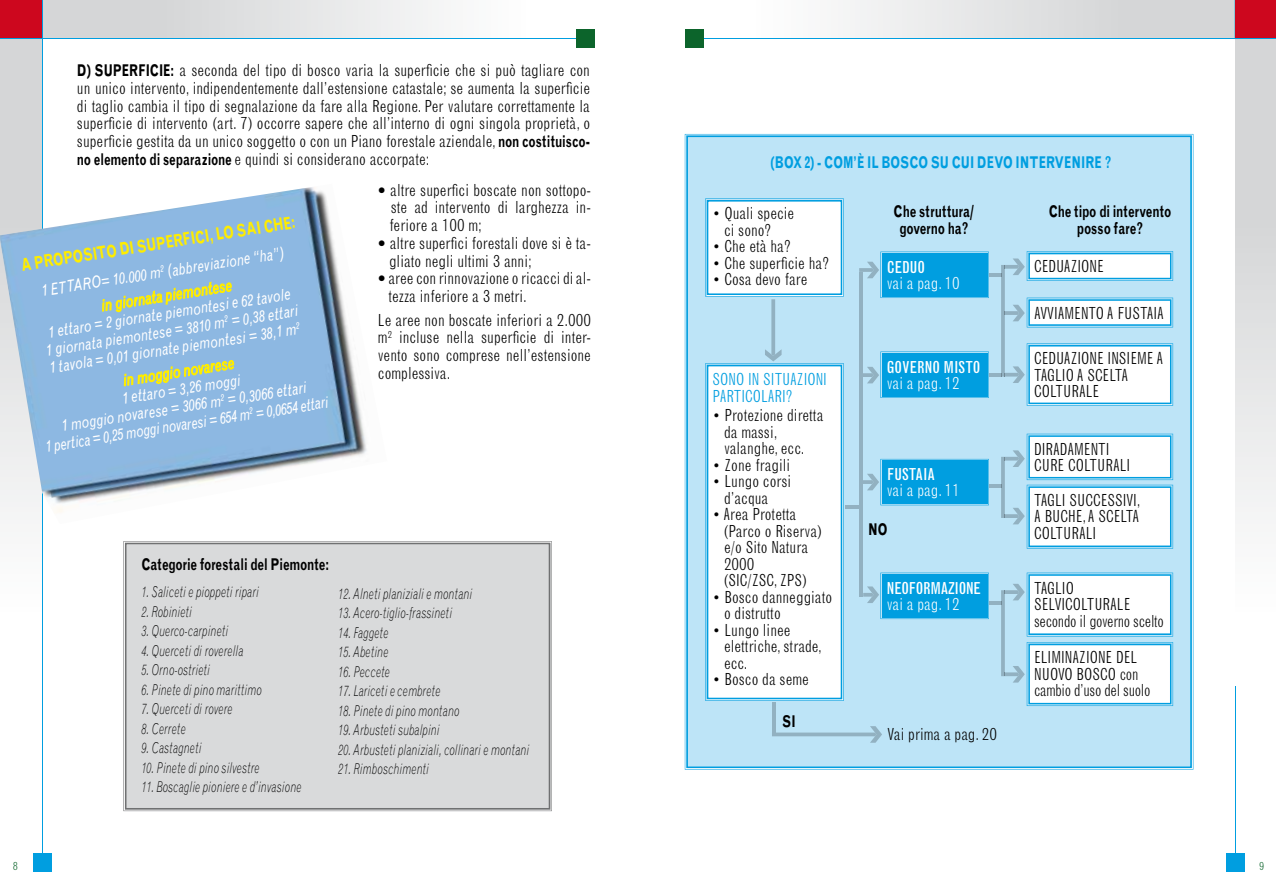
<style>
.page{position:relative;width:1276px;height:893px;background:#fff}
.page>*{position:absolute;margin:0;border:0;box-sizing:border-box;transform-origin:0 0}
.t1{font:700 17.25px "Grotesque";color:#ffed00;scale:.7 1}
.t2{font:300 condensed 16.2px/16.5px "Grotesque";color:#000}
.t3{font:italic 16.2px/17.7px "Grotesque";color:#fff;text-align:center;scale:.8 1}
.t4{font:700 16.2px/16.5px "Grotesque";color:#000;text-align:center;scale:.7 1}
.t5{font:300 condensed 16.2px/16.5px "Grotesque";letter-spacing:-.02em;color:#000}
.t6{font:700 16.2px "Grotesque";color:#009ee0;scale:.7 1}
.t7{font:300 condensed 16.2px "Grotesque";color:#fff}
.t8{font:300 condensed 16.2px/16.5px "Grotesque";color:#009ee0}
.t9{font:condensed 16.2px "Grotesque";color:#fff}
.t10{font:italic 16.2px "Grotesque";color:#ffed00;scale:.8 1}
.t11{font:condensed 16.2px "Grotesque";letter-spacing:-.02em;color:#fff}
.t12{font:italic 300 15px "Grotesque";color:#000;scale:.7 1}
.t13{font:italic 300 15px "Grotesque";letter-spacing:.03em;color:#000;scale:.7 1}
.t14{font:300 condensed 10.8px "Grotesque";color:#0c642b}
.s1{font-weight:700;font-stretch:normal}
.s2{color:#ffed00}
.s3{font-family:"Meta Plus";font-weight:500;font-stretch:normal}
</style>
<div class="page">
<svg style="left:43px;top:0;width:396px;height:38px;background:#e0e0e1"></svg>
<div style="left:0;top:0;width:43px;height:39px;background:#cd071e"></div>
<div style="left:0;top:40px;width:42px;height:144px;background:#d5d6d7"></div>
<hr style="left:0;top:38px;width:583px;height:1px;background:#009ee0">
<div style="left:576px;top:29px;width:19px;height:19px;background:#0c642b"></div>
<hr style="left:42px;top:0;width:1px;height:861px;background:#009ee0">
<div style="left:33px;top:853px;width:19px;height:19px;background:#009ee0"></div>
<hr style="left:1234px;top:0;width:1px;height:861px;background:#009ee0">
<div style="left:1225px;top:853px;width:19px;height:19px;background:#009ee0"></div>
<svg style="left:843px;top:0;width:392px;height:38px"></svg>
<div style="left:1235px;top:0;width:41px;height:39px;background:#cd071e"></div>
<div style="left:1235px;top:39px;width:41px;height:647px;background:linear-gradient(to bottom,#cccdce,#fff)"></div>
<img style="left:1235px;top:39px;width:41px;height:1px">
<hr style="left:695px;top:38px;width:581px;height:1px;background:#009ee0">
<div style="left:685px;top:29px;width:19px;height:19px;background:#0c642b"></div>
<img style="left:0;top:184px;width:367px;height:336px">
<svg style="left:102px;top:251px;width:132px;height:150px;background:#94bbd2"></svg>
<svg style="left:123px;top:541px;width:429px;height:270px;background:#bebebf"></svg>
<div style="left:125px;top:543px;width:425px;height:266px;background:#d9dadb"></div>
<div style="left:686px;top:136px;width:505px;height:632px;background:#bde4f7"></div>
<hr style="left:772px;top:702px;width:3px;height:30px;background:#92b1c1">
<svg style="left:772px;top:726px;width:110px;height:17px;background:#b1d6e8"></svg>
<hr style="left:859px;top:272px;width:4px;height:233px;background:#92b1c1">
<svg style="left:859px;top:252px;width:130px;height:46px;background:#24a9e2"></svg>
<svg style="left:1001px;top:573px;width:172px;height:133px"></svg>
<svg style="left:1001px;top:251px;width:172px;height:155px"></svg>
<svg style="left:863px;top:573px;width:126px;height:46px;background:#20a9e2"></svg>
<svg style="left:863px;top:351px;width:126px;height:47px;background:#21a9e3"></svg>
<svg style="left:705px;top:198px;width:139px;height:501px"></svg>
<hr style="left:845px;top:505px;width:14px;height:4px;background:#92b1c1">
<hr style="left:989px;top:273px;width:12px;height:4px;background:#92b1c1">
<svg style="left:863px;top:434px;width:310px;height:115px"></svg>
<hr style="left:989px;top:601px;width:12px;height:4px;background:#92b1c1">
<hr style="left:989px;top:373px;width:12px;height:4px;background:#92b1c1">
<hr style="left:859px;top:505px;width:4px;height:92px;background:#92b1c1">
<p class="t2" style="left:77px;top:62px;width:515px;line-height:17.7px;text-align:justify"><span class="s1">D) SUPERFICIE:</span> a seconda del tipo di bosco varia la superficie che si può tagliare con un unico intervento, indipendentemente dall’estensione catastale; se aumenta la superficie di taglio cambia il tipo di segnalazione da fare alla Regione. Per valutare correttamente la superficie di intervento (art. 7) occorre sapere che all’interno di ogni singola proprietà, o superficie gestita da un unico soggetto o con un Piano forestale aziendale, <span class="s1">non costituisco&shy;no elemento di separazione</span> e quindi si considerano accorpate:</p>
<p class="t1" style="left:20px;top:255px;width:397px;rotate:-9deg">A PROPOSITO DI SUPERFICI, LO SAI CHE:</p>
<p class="t3" style="left:40px;top:279px;width:308px;line-height:24px;rotate:-9deg">1 ETTARO= 10.000 m<sup>2</sup> (abbreviazione “ha”) <span class="s2">in giornata piemontese</span></p>
<p class="t3" style="left:42px;top:324px;width:320px;rotate:-9deg">1 ettaro = 2 giornate piemontesi e 62 tavole<br>1 giornata piemontese = 3810 m<sup>2</sup> = 0,38 ettari<br>1 tavola = 0,01 giornate piemontesi = 38,1 m<sup>2</sup></p>
<p class="t10" style="left:122px;top:371px;width:142px;rotate:-9deg">in moggio novarese</p>
<p class="t3" style="left:39px;top:403px;width:359px;rotate:-9deg">1 ettaro = 3,26 moggi<br>1 moggio novarese = 3066 m<sup>2</sup> = 0,3066 ettari<br>1 pertica = 0,25 moggi novaresi = 654 m<sup>2</sup> = 0,0654 ettari</p>
<p class="t2" style="left:389px;top:181px;width:203px;line-height:17.7px;text-align:justify;text-indent:-11px"><span class="s3">•</span> altre superfici boscate non sottopo&shy;ste ad intervento di larghezza in&shy;feriore a 100 m;</p>
<p class="t2" style="left:389px;top:234px;width:203px;line-height:17.7px;text-indent:-11px"><span class="s3">•</span> altre superfici forestali dove si è ta&shy;gliato negli ultimi 3 anni;</p>
<p class="t2" style="left:388px;top:269px;width:204px;line-height:17.7px;text-indent:-10px"><span class="s3">•</span> aree con rinnovazione o ricacci di al&shy;tezza inferiore a 3 metri.</p>
<p class="t2" style="left:378px;top:311px;width:215px;line-height:17.7px;text-align:justify">Le aree non boscate inferiori a 2.000 m<sup>2</sup> incluse nella superficie di inter&shy;vento sono comprese nell’estensione complessiva.</p>
<p class="t4" style="left:141px;top:556px;width:270px">Categorie forestali del Piemonte:</p>
<p class="t12" style="left:141px;top:583px;width:169px">1. Saliceti e pioppeti ripari</p>
<p class="t12" style="left:141px;top:602px;width:74px">2. Robinieti</p>
<p class="t12" style="left:141px;top:622px;width:126px">3. Querco-carpineti</p>
<p class="t12" style="left:141px;top:641px;width:147px">4. Querceti di roverella</p>
<p class="t12" style="left:141px;top:661px;width:100px">5. Orno-ostrieti</p>
<p class="t12" style="left:141px;top:680px;width:174px">6. Pinete di pino marittimo</p>
<p class="t12" style="left:141px;top:700px;width:132px">7. Querceti di rovere</p>
<p class="t12" style="left:141px;top:719px;width:65px">8. Cerrete</p>
<p class="t12" style="left:141px;top:739px;width:87px">9. Castagneti</p>
<p class="t12" style="left:141px;top:758px;width:170px">10. Pinete di pino silvestre</p>
<p class="t12" style="left:141px;top:778px;width:230px">11. Boscaglie pioniere e d’invasione</p>
<p class="t12" style="left:338px;top:584px;width:193px">12. Alneti planiziali e montani</p>
<p class="t12" style="left:338px;top:604px;width:164px">13. Acero-tiglio-frassineti</p>
<p class="t12" style="left:338px;top:623px;width:73px">14. Faggete</p>
<p class="t12" style="left:338px;top:643px;width:73px">15. Abetine</p>
<p class="t13" style="left:338px;top:662px;width:75px">16. Peccete</p>
<p class="t12" style="left:338px;top:682px;width:147px">17. Lariceti e cembrete</p>
<p class="t12" style="left:338px;top:701px;width:175px">18. Pinete di pino montano</p>
<p class="t12" style="left:338px;top:721px;width:146px">19. Arbusteti subalpini</p>
<p class="t12" style="left:338px;top:740px;width:274px">20. Arbusteti planiziali, collinari e montani</p>
<p class="t12" style="left:338px;top:760px;width:131px">21. Rimboschimenti</p>
<p class="t6" style="left:770px;top:153px;width:488px">(BOX 2) - COM’È IL BOSCO SU CUI DEVO INTERVENIRE ?</p>
<p class="t2" style="left:724px;top:205px;width:72px;text-indent:-11px">• Quali specie ci sono?</p>
<p class="t2" style="left:712px;top:238px;width:80px">• Che età ha?</p>
<p class="t2" style="left:712px;top:255px;width:118px">• Che superficie ha?</p>
<p class="t2" style="left:712px;top:271px;width:96px">• Cosa devo fare</p>
<p class="t4" style="left:893px;top:203px;width:117px">Che struttura/ governo ha?</p>
<p class="t4" style="left:1048px;top:203px;width:177px">Che tipo di intervento posso fare?</p>
<p class="t2" style="left:1034px;top:258px;width:71px">CEDUAZIONE</p>
<p class="t2" style="left:1034px;top:304px;width:131px">AVVIAMENTO A FUSTAIA</p>
<p class="t2" style="left:1034px;top:350px;width:131px">CEDUAZIONE INSIEME A<br>TAGLIO A SCELTA<br>COLTURALE</p>
<p class="t9" style="left:887px;top:257px;width:40px">CEDUO</p>
<p class="t7" style="left:887px;top:273px;width:74px">vai a pag. 10</p>
<p class="t9" style="left:887px;top:357px;width:95px">GOVERNO MISTO</p>
<p class="t7" style="left:887px;top:373px;width:74px">vai a pag. 12</p>
<p class="t8" style="left:712px;top:371px;width:116px">SONO IN SITUAZIONI<br>PARTICOLARI?</p>
<p class="t2" style="left:724px;top:407px;width:101px;text-indent:-11px">• Protezione diretta da massi, valanghe, ecc.</p>
<p class="t2" style="left:712px;top:457px;width:79px">• Zone fragili</p>
<p class="t2" style="left:724px;top:473px;width:69px;text-indent:-11px">• Lungo corsi d’acqua</p>
<p class="t2" style="left:724px;top:506px;width:99px;text-indent:-11px">• Area Protetta (Parco o Riserva) e/o Sito Natura<br>2000<br>(SIC/ZSC, ZPS)</p>
<p class="t2" style="left:724px;top:589px;width:110px;text-indent:-11px">• Bosco danneggiato o distrutto</p>
<p class="t2" style="left:724px;top:622px;width:99px;text-indent:-11px">• Lungo linee elettriche, strade, ecc.</p>
<p class="t2" style="left:712px;top:671px;width:98px">• Bosco da seme</p>
<p class="t2" style="left:1034px;top:441px;width:98px">DIRADAMENTI<br>CURE COLTURALI</p>
<p class="t2" style="left:1034px;top:492px;width:108px;text-align:justify">TAGLI SUCCESSIVI, A BUCHE, A SCELTA COLTURALI</p>
<p class="t9" style="left:887px;top:465px;width:50px">FUSTAIA</p>
<p class="t7" style="left:887px;top:480px;width:74px">vai a pag. 11</p>
<p class="t4" style="left:868px;top:521px;width:29px">NO</p>
<p class="t5" style="left:1034px;top:579px;width:131px">TAGLIO<br>SELVICOLTURALE secondo il governo scelto</p>
<p class="t11" style="left:887px;top:578px;width:96px">NEOFORMAZIONE</p>
<p class="t7" style="left:887px;top:594px;width:74px">vai a pag. 12</p>
<p class="t2" style="left:1034px;top:649px;width:118px">ELIMINAZIONE DEL<br>NUOVO BOSCO con cambio d’uso del suolo</p>
<p class="t4" style="left:782px;top:713px;width:21px">SI</p>
<p class="t2" style="left:887px;top:726px;width:111px">Vai prima a pag. 20</p>
<p class="t14" style="left:13px;top:859px;width:7px">8</p>
<p class="t14" style="left:1259px;top:859px;width:7px">9</p>
</div>
